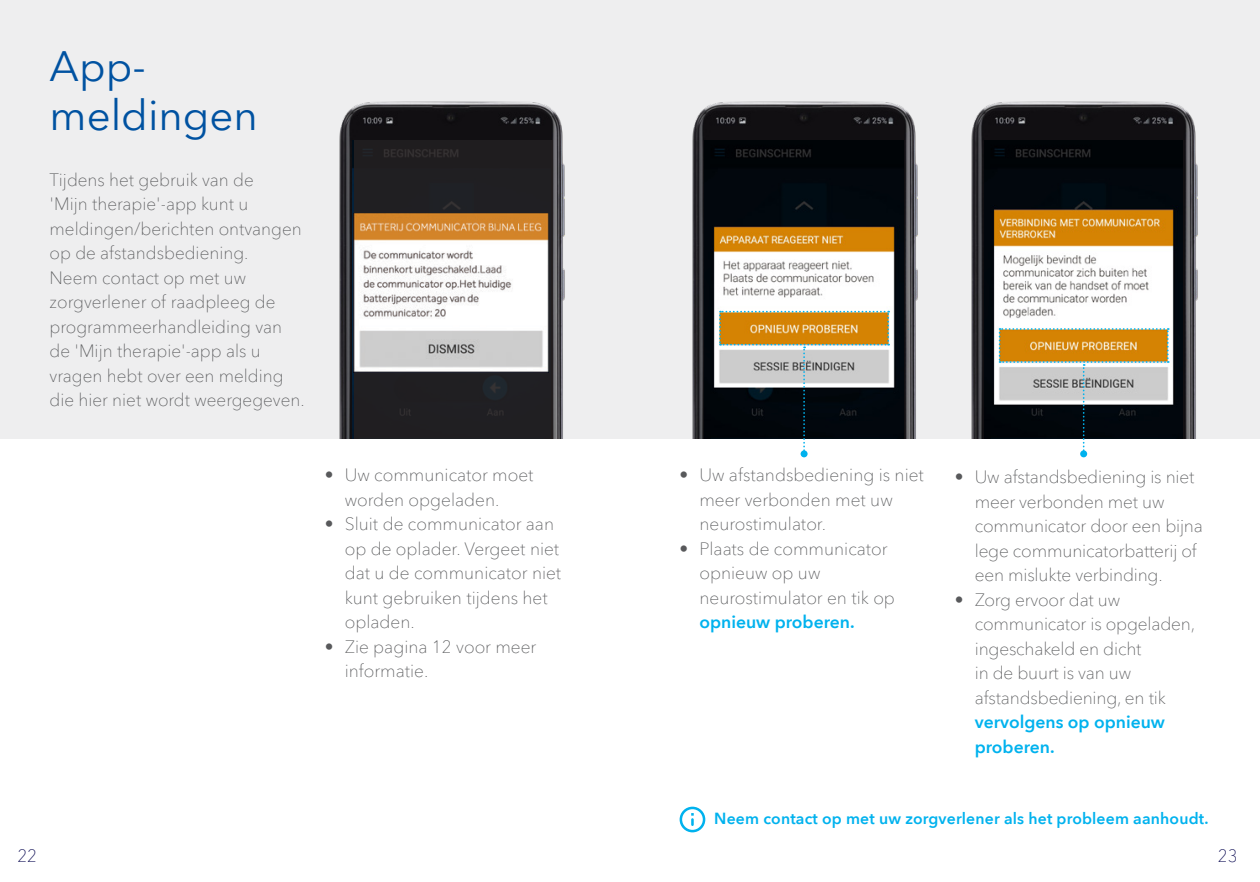
<style>
.page{position:relative;width:1260px;height:882px;background:#fff}
.page>*{position:absolute;margin:0;border:0;box-sizing:border-box;transform-origin:0 0}
.t1{font:42px/49px "Avenir Next World";color:#0052a1}
.t2{font:100 17.5px/24.5px "Avenir Next World";color:#58595b}
.t3{font:600 17.5px/24.5px "Avenir Next World";color:#00b2ee}
.t4{font:100 17.5px "Avenir Next World";color:#080750}
.t5{font:600 15.75px "Avenir Next World";letter-spacing:.01em;color:#00b2ee}
</style>
<div class="page">
<div style="left:0;top:0;width:1260px;height:439px;background:#eeeeef"></div>
<img style="left:339px;top:101px;width:226px;height:338px">
<img style="left:692px;top:101px;width:226px;height:338px">
<img style="left:971px;top:101px;width:227px;height:338px">
<div style="left:354px;top:141px;width:198px;height:298px;background:#231f20"></div>
<img style="left:705px;top:141px;width:198px;height:298px">
<img style="left:985px;top:141px;width:198px;height:298px">
<svg style="left:719px;top:311px;width:170px;height:144px;background:#8a7e66"></svg>
<div style="left:801px;top:450px;width:7px;height:7px;background:#00b2ee;border-radius:50%"></div>
<svg style="left:999px;top:328px;width:170px;height:127px"></svg>
<div style="left:1080px;top:450px;width:7px;height:7px;background:#00b2ee;border-radius:50%"></div>
<img style="left:354px;top:214px;width:194px;height:158px">
<svg style="left:680px;top:807px;width:25px;height:25px"></svg>
<h1 class="t1" style="left:50px;top:43px;width:210px">App&shy;meldingen</h1>
<p class="t2" style="left:50px;top:168px;width:257px">Tijdens het gebruik van de<br>'Mijn therapie'-app kunt u meldingen/berichten ontvangen op de afstandsbediening.<br>Neem contact op met uw zorgverlener of raadpleeg de programmeerhandleiding van de 'Mijn therapie'-app als u vragen hebt over een melding die hier niet wordt weergegeven.</p>
<p class="t2" style="left:345px;top:463px;width:190px;text-indent:-20px">• Uw communicator moet worden opgeladen.</p>
<p class="t2" style="left:345px;top:512px;width:218px;text-indent:-20px">• Sluit de communicator aan op de oplader. Vergeet niet dat u de communicator niet kunt gebruiken tijdens het opladen.</p>
<p class="t2" style="left:345px;top:634px;width:193px;text-indent:-20px">• Zie pagina 12 voor meer informatie.</p>
<p class="t2" style="left:699px;top:463px;width:226px;text-indent:-20px">• Uw afstandsbediening is niet meer verbonden met uw neurostimulator.</p>
<p class="t2" style="left:699px;top:536px;width:197px;text-indent:-20px">• Plaats de communicator opnieuw op uw neurostimulator en tik op</p>
<p class="t3" style="left:699px;top:610px;width:157px">opnieuw proberen.</p>
<p class="t2" style="left:975px;top:465px;width:230px;text-indent:-20px">• Uw afstandsbediening is niet meer verbonden met uw communicator door een bijna lege communicatorbatterij of een mislukte verbinding.</p>
<p class="t2" style="left:975px;top:587px;width:222px;text-indent:-20px">• Zorg ervoor dat uw communicator is opgeladen, ingeschakeld en dicht<br>in de buurt is van uw afstandsbediening, en tik</p>
<p class="t3" style="left:975px;top:710px;width:192px">vervolgens op opnieuw proberen.</p>
<p class="t5" style="left:714px;top:809px;width:496px">Neem contact op met uw zorgverlener als het probleem aanhoudt.</p>
<p class="t4" style="left:17px;top:842px;width:21px">22</p>
<p class="t4" style="left:1218px;top:842px;width:21px">23</p>
</div>
